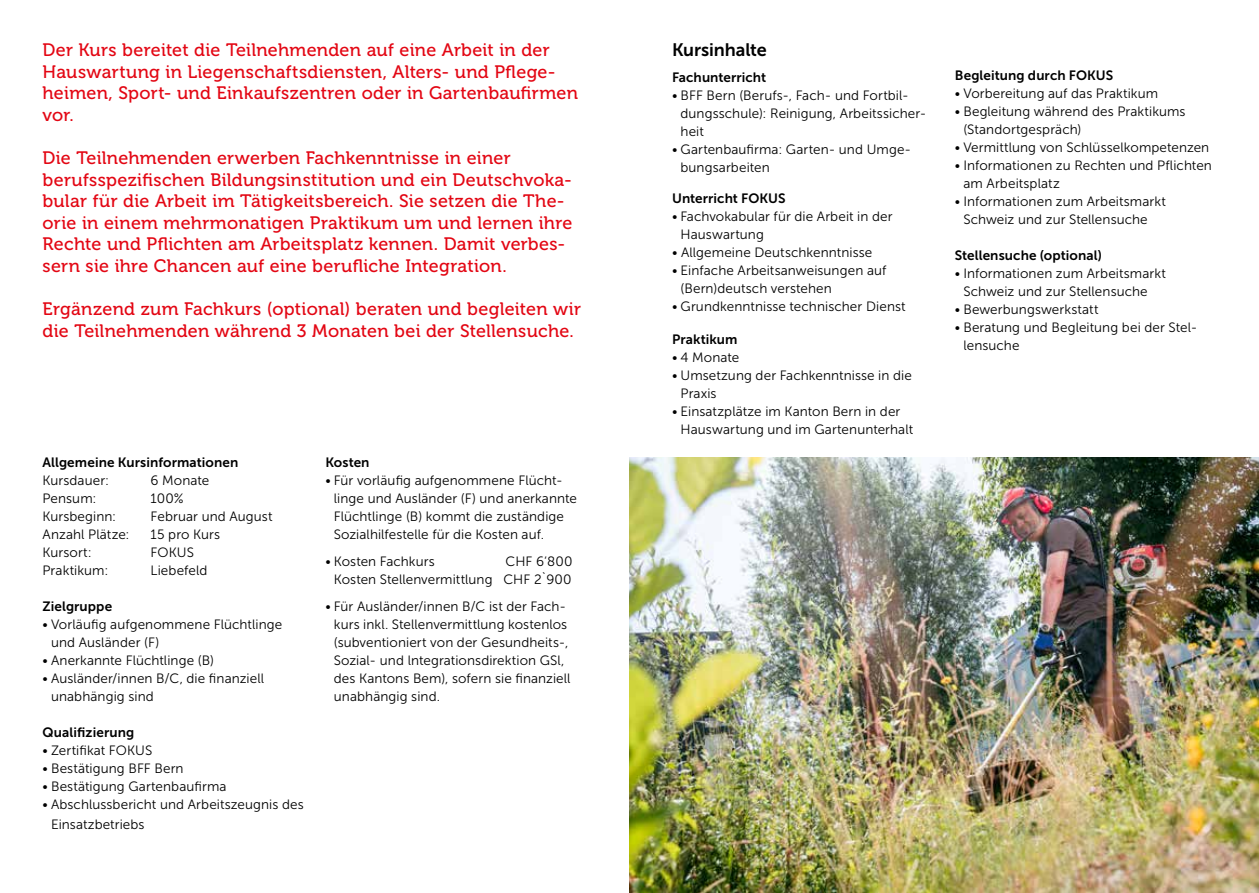
<style>
.page{position:relative;width:1259px;height:893px;background:#fff}
.page>*{position:absolute;margin:0;border:0;box-sizing:border-box;transform-origin:0 0}
.t1{font:18px/21.6px "Museo 500";letter-spacing:.015em;color:#e30613}
.t2{font:18px "Museo Sans 700";letter-spacing:-.005em;color:#000}
.t3{font:13.5px/18px "Museo Sans 300";letter-spacing:.005em;color:#000}
.t4{font:13.5px "Museo Sans 700";letter-spacing:.005em;color:#000}
</style>
<div class="page">
<img style="left:629px;top:457px;width:630px;height:436px">
<h1 class="t1" style="left:43px;top:39px;width:537px">Der Kurs bereitet die Teilnehmenden auf eine Arbeit in der Hauswartung in Liegenschaftsdiensten, Alters- und Pflege&shy;heimen, Sport- und Einkaufszentren oder in Gartenbaufirmen vor.</h1>
<p class="t1" style="left:43px;top:147px;width:531px">Die Teilnehmenden erwerben Fachkenntnisse in einer berufsspezifischen Bildungsinstitution und ein Deutschvoka&shy;bular für die Arbeit im Tätigkeitsbereich. Sie setzen die The&shy;orie in einem mehrmonatigen Praktikum um und lernen ihre Rechte und Pflichten am Arbeitsplatz kennen. Damit verbes&shy;sern sie ihre Chancen auf eine berufliche Integration.</p>
<h1 class="t1" style="left:43px;top:299px;width:540px">Ergänzend zum Fachkurs (optional) beraten und begleiten wir die Teilnehmenden während 3 Monaten bei der Stellensuche.</h1>
<p class="t4" style="left:43px;top:455px;width:197px">Allgemeine Kursinformationen</p>
<p class="t3" style="left:43px;top:472px;width:68px">Kursdauer:</p>
<p class="t3" style="left:151px;top:472px;width:60px">6 Monate</p>
<p class="t3" style="left:43px;top:490px;width:55px">Pensum:</p>
<p class="t3" style="left:151px;top:490px;width:34px">100%</p>
<p class="t3" style="left:43px;top:508px;width:75px">Kursbeginn:</p>
<p class="t3" style="left:151px;top:508px;width:123px">Februar und August</p>
<p class="t3" style="left:43px;top:526px;width:89px">Anzahl Plätze:</p>
<p class="t3" style="left:151px;top:526px;width:71px">15 pro Kurs</p>
<p class="t3" style="left:43px;top:544px;width:51px">Kursort:</p>
<p class="t3" style="left:151px;top:544px;width:45px">FOKUS</p>
<p class="t3" style="left:43px;top:562px;width:67px">Praktikum:</p>
<p class="t3" style="left:151px;top:562px;width:58px">Liebefeld</p>
<p class="t4" style="left:43px;top:599px;width:71px">Zielgruppe</p>
<p class="t3" style="left:51px;top:616px;width:233px;text-indent:-9px">• Vorläufig aufgenommene Flüchtlinge und Ausländer (F)</p>
<p class="t3" style="left:43px;top:652px;width:173px">• Anerkannte Flüchtlinge (B)</p>
<p class="t3" style="left:51px;top:670px;width:215px;text-indent:-9px">• Ausländer/innen B/C, die finanziell unabhängig sind</p>
<p class="t4" style="left:43px;top:725px;width:93px">Qualifizierung</p>
<p class="t3" style="left:43px;top:742px;width:111px">• Zertifikat FOKUS</p>
<p class="t3" style="left:43px;top:760px;width:143px">• Bestätigung BFF Bern</p>
<p class="t3" style="left:43px;top:778px;width:185px">• Bestätigung Gartenbaufirma</p>
<p class="t3" style="left:51px;top:795px;width:254px;line-height:19.5px;text-indent:-9px">• Abschlussbericht und Arbeitszeugnis des<br>Einsatzbetriebs</p>
<p class="t4" style="left:325px;top:455px;width:46px">Kosten</p>
<p class="t3" style="left:334px;top:472px;width:245px;text-indent:-9px">• Für vorläufig aufgenommene Flücht&shy;linge und Ausländer (F) und anerkannte Flüchtlinge (B) kommt die zuständige Sozialhilfestelle für die Kosten auf.</p>
<p class="t3" style="left:325px;top:553px;width:111px">• Kosten Fachkurs</p>
<p class="t3" style="left:334px;top:553px;width:240px;text-align:right">CHF 6‘800<br>Kosten Stellenvermittlung CHF 2`900</p>
<p class="t3" style="left:334px;top:598px;width:238px;text-indent:-9px">• Für Ausländer/innen B/C ist der Fach&shy;kurs inkl. Stellenvermittlung kostenlos (subventioniert von der Gesundheits-, Sozial- und lntegrationsdirektion GSl, des Kantons Bem), sofern sie finanziell unabhängig sind.</p>
<h1 class="t2" style="left:672px;top:40px;width:96px">Kursinhalte</h1>
<p class="t4" style="left:672px;top:69px;width:96px">Fachunterricht</p>
<p class="t3" style="left:680px;top:86px;width:247px;text-indent:-9px">• BFF Bern (Berufs-, Fach- und Fortbil&shy;dungsschule): Reinigung, Arbeitssicher&shy;heit</p>
<p class="t3" style="left:680px;top:140px;width:232px;text-indent:-9px">• Gartenbaufirma: Garten- und Umge&shy;bungsarbeiten</p>
<p class="t4" style="left:672px;top:191px;width:115px">Unterricht FOKUS</p>
<p class="t3" style="left:680px;top:207px;width:214px;text-indent:-9px">• Fachvokabular für die Arbeit in der<br>Hauswartung</p>
<p class="t3" style="left:672px;top:243px;width:202px">• Allgemeine Deutschkenntnisse</p>
<p class="t3" style="left:680px;top:261px;width:207px;text-indent:-9px">• Einfache Arbeitsanweisungen auf (Bern)deutsch verstehen</p>
<p class="t3" style="left:672px;top:297px;width:235px">• Grundkenntnisse technischer Dienst</p>
<p class="t4" style="left:672px;top:332px;width:67px">Praktikum</p>
<p class="t3" style="left:672px;top:348px;width:69px">• 4 Monate</p>
<p class="t3" style="left:680px;top:366px;width:233px;text-indent:-9px">• Umsetzung der Fachkenntnisse in die<br>Praxis</p>
<p class="t3" style="left:680px;top:402px;width:234px;text-indent:-9px">• Einsatzplätze im Kanton Bern in der<br>Hauswartung und im Gartenunterhalt</p>
<p class="t4" style="left:955px;top:67px;width:160px">Begleitung durch FOKUS</p>
<p class="t3" style="left:955px;top:84px;width:205px">• Vorbereitung auf das Praktikum</p>
<p class="t3" style="left:963px;top:102px;width:224px;text-indent:-9px">• Begleitung während des Praktikums (Standortgespräch)</p>
<p class="t3" style="left:955px;top:138px;width:256px">• Vermittlung von Schlüsselkompetenzen</p>
<p class="t3" style="left:963px;top:156px;width:250px;text-indent:-9px">• Informationen zu Rechten und Pflichten am Arbeitsplatz</p>
<p class="t3" style="left:963px;top:192px;width:204px;text-indent:-9px">• Informationen zum Arbeitsmarkt<br>Schweiz und zur Stellensuche</p>
<p class="t4" style="left:955px;top:247px;width:149px">Stellensuche (optional)</p>
<p class="t3" style="left:963px;top:264px;width:204px;text-indent:-9px">• Informationen zum Arbeitsmarkt<br>Schweiz und zur Stellensuche</p>
<p class="t3" style="left:955px;top:300px;width:145px">• Bewerbungswerkstatt</p>
<p class="t3" style="left:963px;top:318px;width:235px;text-indent:-9px">• Beratung und Begleitung bei der Stel&shy;lensuche</p>
</div>
